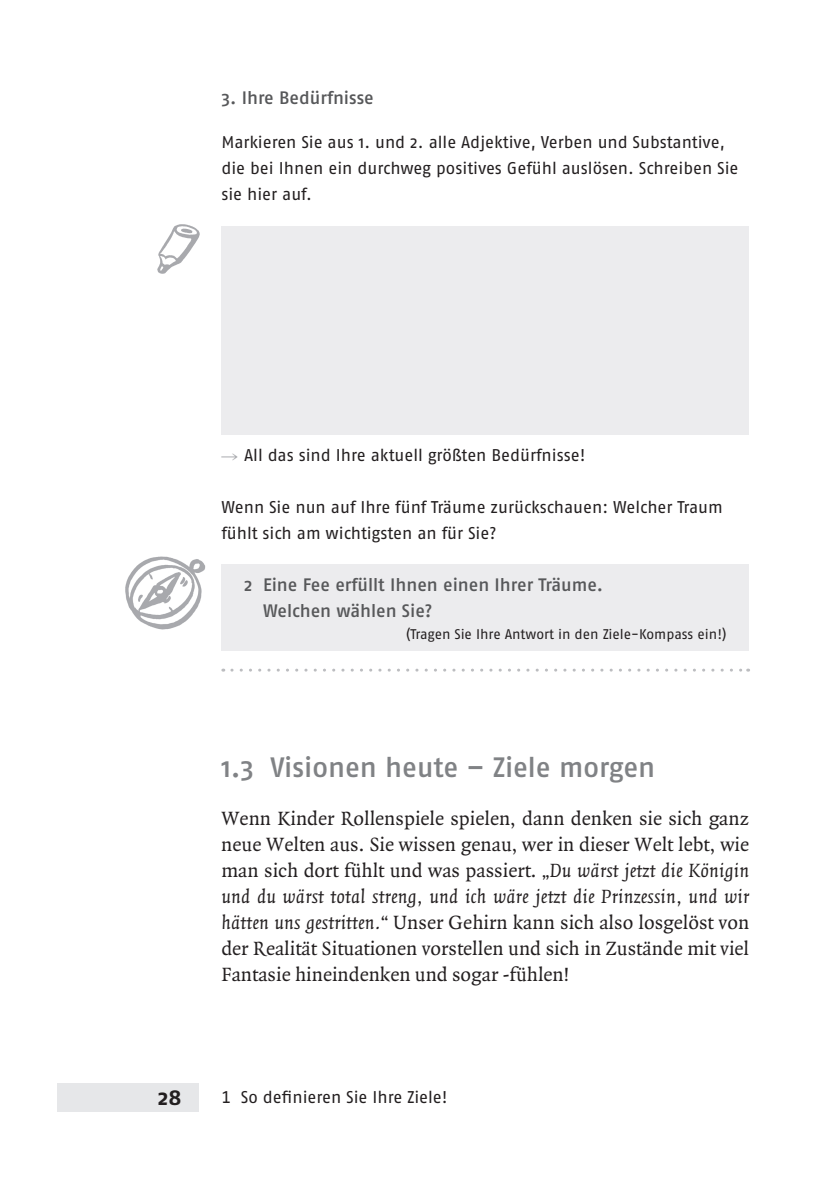
<style>
.page{position:relative;width:840px;height:1191px;background:#fff}
.page>*{position:absolute;margin:0;border:0;box-sizing:border-box;transform-origin:0 0}
.t1{font:28px "Fago No Med";color:#808285}
.t2{font:700 22px "Fago No";color:#231f20}
.t3{font:20.6px/26px "Quadraat";color:#231f20;text-align:justify}
.t4{font:18px/26px "Fago No Med";color:#57585a}
.t5{font:17px/26px "Fago No";letter-spacing:-.005em;color:#231f20}
.t6{font:17px "Fago No Regular Tf";letter-spacing:-.005em;color:#231f20}
.t7{font:14px "Fago No";letter-spacing:-.005em;color:#231f20}
.s1{font-style:italic}
</style>
<div class="page">
<div style="left:57px;top:1083px;width:141px;height:28px;background:#e6e7e9"></div>
<div style="left:221px;top:564px;width:527px;height:87px;background:#ececee"></div>
<img style="left:125px;top:556px;width:81px;height:74px">
<svg style="left:232px;top:668px;width:516px;height:3px"></svg>
<div style="left:221px;top:226px;width:527px;height:208px;background:#ececee"></div>
<img style="left:157px;top:224px;width:43px;height:50px">
<p class="t4" style="left:221px;top:85px;width:154px">3. Ihre Bedürfnisse</p>
<p class="t5" style="left:221px;top:129px;width:518px">Markieren Sie aus 1. und 2. alle Adjektive, Verben und Substantive, die bei Ihnen ein durchweg positives Gefühl auslösen. Schreiben Sie sie hier auf.</p>
<p class="t5" style="left:244px;top:441px;width:343px">All das sind Ihre aktuell größten Bedürfnisse!</p>
<p class="t5" style="left:221px;top:493px;width:502px">Wenn Sie nun auf Ihre fünf Träume zurückschauen: Welcher Traum fühlt sich am wichtigsten an für Sie?</p>
<p class="t4" style="left:263px;top:571px;width:341px;text-indent:-19px">2 Eine Fee erfüllt Ihnen einen Ihrer Träume.<br>Welchen wählen Sie?</p>
<p class="t7" style="left:406px;top:626px;width:322px">(Tragen Sie Ihre Antwort in den Ziele-Kompass ein!)</p>
<h1 class="t1" style="left:221px;top:750px;width:435px">1.3 Visionen heute – Ziele morgen</h1>
<p class="t3" style="left:221px;top:805px;width:529px">Wenn Kinder Rollenspiele spielen, dann denken sie sich ganz neue Welten aus. Sie wissen genau, wer in dieser Welt lebt, wie man sich dort fühlt und was passiert. <span class="s1">„Du wärst jetzt die Königin und du wärst total streng, und ich wäre jetzt die Prinzessin, und wir hätten uns gestritten.“</span> Unser Gehirn kann sich also losgelöst von der Realität Situationen vorstellen und sich in Zustände mit viel Fantasie hineindenken und sogar -fühlen!</p>
<p class="t2" style="left:158px;top:1084px;width:25px">28</p>
<p class="t6" style="left:221px;top:1087px;width:228px">1 So definieren Sie Ihre Ziele!</p>
</div>
